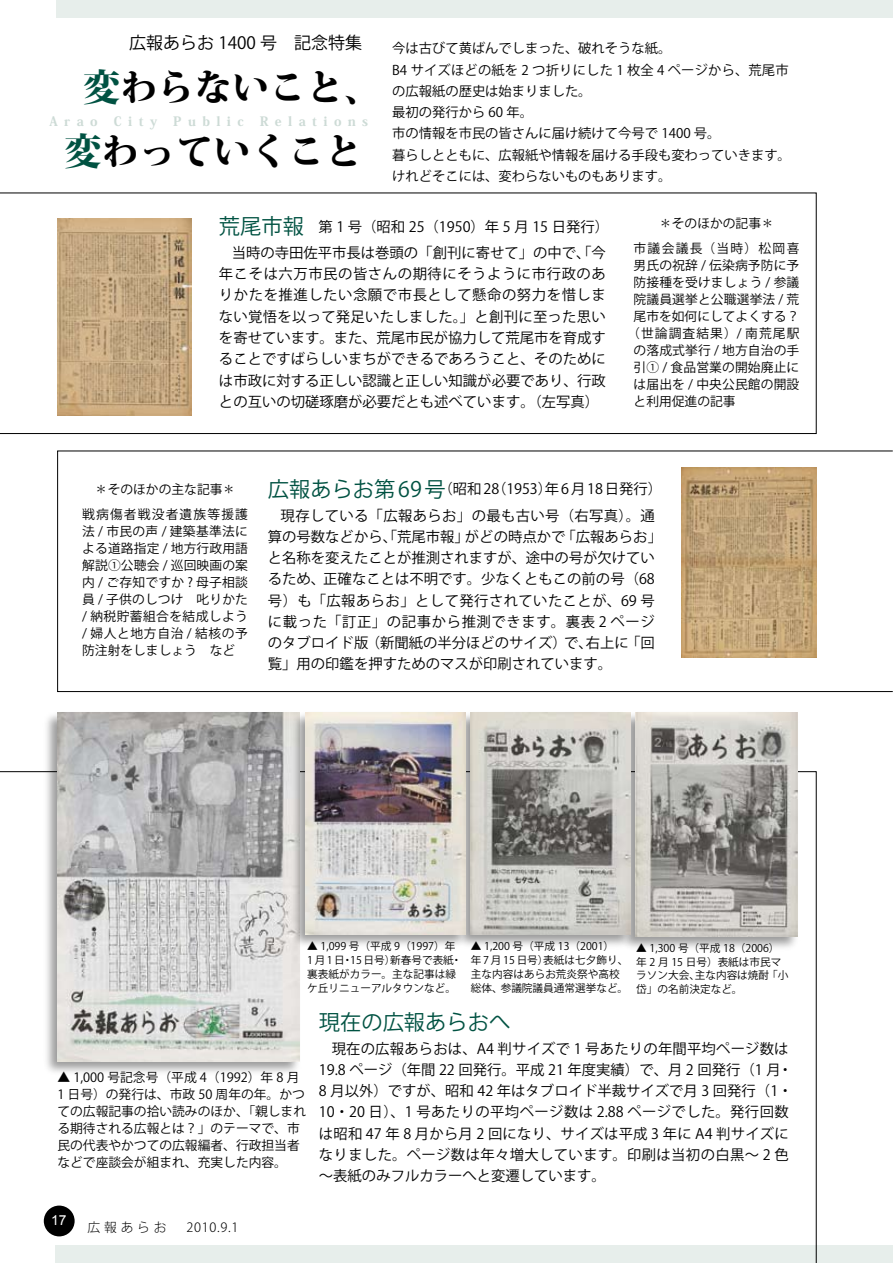
<style>
.page{position:relative;width:893px;height:1263px;background:#fff}
.page>*{position:absolute;margin:0;border:0;box-sizing:border-box;transform-origin:0 0}
.t1{font:800 37.2px/63.8px "Koz Min Pro";color:#000;text-align:center}
.t2{font:21.3px "Koz Go Pro";color:#005242}
.t3{font:16.95px "Koz Go Pro";color:#000}
.t4{font:14.4px/21.3px "Koz Go Pro";color:#000}
.t5{font:14.4px/21.3px "Koz Go Pro";letter-spacing:.025em;color:#000}
.t6{font:14.4px "Koz Go Pro";letter-spacing:.03em;color:#000}
.t7{font:14.4px "Koz Go Pro";letter-spacing:.04em;color:#000}
.t8{font:13.8px "Arial";color:#fff}
.t9{font:13.35px/21.3px "Koz Go Pro";color:#000}
.t10{font:12.75px/17px "Koz Go Pro";color:#000;text-align:justify}
.t11{font:12.75px/25.3px "Koz Go Pro";letter-spacing:.09em;color:#000;text-align:center}
.t12{font:800 12.75px "Koz Min Std";color:#cddbd6}
.t13{font:12.75px/25.3px "Koz Go Pro";letter-spacing:.1em;color:#000;text-align:center}
.t14{font:300 12.75px "Koz Go Pro";letter-spacing:.3em;color:#000}
.t15{font:12.75px "Koz Go Pro";letter-spacing:.085em;color:#000}
.t16{font:10.65px/13.8px "Koz Go Pro";color:#000}
.s1{color:#005242}
</style>
<div class="page">
<div style="left:56px;top:1245px;width:837px;height:18px;background:#e7eeeb"></div>
<div style="left:56px;top:0;width:837px;height:18px;background:#e7eeeb"></div>
<div style="left:57px;top:451px;width:836px;height:241px;border:1px solid #000"></div>
<svg style="left:0;top:193px;width:816px;height:241px"></svg>
<img style="left:57px;top:219px;width:135px;height:197px">
<img style="left:681px;top:468px;width:135px;height:189px">
<div style="left:42px;top:710px;width:259px;height:367px;background:#000;opacity:.4"></div>
<img style="left:57px;top:713px;width:242px;height:348px">
<div style="left:620px;top:710px;width:181px;height:242px;background:#000;opacity:.4"></div>
<img style="left:635px;top:713px;width:162px;height:223px">
<div style="left:455px;top:710px;width:180px;height:240px;background:#000;opacity:.4"></div>
<img style="left:471px;top:713px;width:160px;height:221px">
<div style="left:290px;top:710px;width:179px;height:240px;background:#000;opacity:.4"></div>
<img style="left:305px;top:713px;width:161px;height:221px">
<p class="t3" style="left:129px;top:32px;width:235px">広報あらお 1400 号　記念特集</p>
<h1 class="t1" style="left:65px;top:53px;width:318px"><span class="s1">変</span>わらないこと、<span class="s1">変</span>わっていくこと</h1>
<p class="t9" style="left:392px;top:38px;width:400px">今は古びて黄ばんでしまった、破れそうな紙。<br>4B サイズほどの紙を 2 つ折りにした 1 枚全 4 ページから、荒尾市の広報紙の歴史は始まりました。<br>最初の発行から 60 年。<br>市の情報を市民の皆さんに届け続けて今号で 1400 号。<br>暮らしとともに、広報紙や情報を届ける手段も変わっていきます。けれどそこには、変わらないものもあります。</p>
<p class="t4" style="left:304px;top:216px;width:307px">　第 1 号（昭和 25（1950）年 5 月 15 日発行(</p>
<p class="t12" style="left:202px;top:112px;width:9px">b</p>
<p class="t12" style="left:216px;top:112px;width:6px">l</p>
<p class="t12" style="left:288px;top:112px;width:6px">l</p>
<p class="t12" style="left:50px;top:112px;width:10px">A</p>
<p class="t12" style="left:114px;top:112px;width:10px">C</p>
<p class="t12" style="left:173px;top:112px;width:10px">P</p>
<p class="t12" style="left:260px;top:112px;width:10px">R</p>
<p class="t12" style="left:128px;top:112px;width:6px">i</p>
<p class="t12" style="left:227px;top:112px;width:6px">i</p>
<p class="t12" style="left:324px;top:112px;width:6px">i</p>
<p class="t12" style="left:139px;top:112px;width:6px">t</p>
<p class="t12" style="left:312px;top:112px;width:6px">t</p>
<p class="t12" style="left:64px;top:112px;width:7px">r</p>
<p class="t12" style="left:77px;top:112px;width:9px">a</p>
<p class="t12" style="left:90px;top:112px;width:9px">o</p>
<p class="t12" style="left:188px;top:112px;width:9px">u</p>
<p class="t12" style="left:237px;top:112px;width:8px">c</p>
<p class="t12" style="left:275px;top:112px;width:8px">e</p>
<p class="t12" style="left:299px;top:112px;width:9px">a</p>
<p class="t12" style="left:334px;top:112px;width:9px">o</p>
<p class="t12" style="left:348px;top:112px;width:9px">n</p>
<p class="t12" style="left:362px;top:112px;width:7px">s</p>
<p class="t12" style="left:150px;top:112px;width:9px">y</p>
<h2 class="t2" style="left:219px;top:213px;width:87px">荒尾市報</h2>
<p class="t4" style="left:219px;top:242px;width:388px;text-align:justify;text-indent:13px">当時の寺田佐平市長は巻頭の「創刊に寄せて」の中で、「今年こそは六万市民の皆さんの期待にそうように市行政のありかたを推進したい念願で市長として懸命の努力を惜しまない覚悟を以って発足いたしました。」と創刊に至った思いを寄せています。また、荒尾市民が協力して荒尾市を育成することですばらしいまちができるであろうこと、そのためには市政に対する正しい認識と正しい知識が必要であり、行政との互いの切磋琢磨が必要だとも述べています。（左写真(</p>
<p class="t13" style="left:634px;top:211px;width:167px">＊そのほかの記事*<br>市議会議長（当時）松岡喜</p>
<p class="t10" style="left:634px;top:258px;width:167px">男氏の祝辞 / 伝染病予防に予</p>
<p class="t10" style="left:634px;top:275px;width:167px">防接種を受けましょう / 参議</p>
<p class="t10" style="left:634px;top:292px;width:167px">院議員選挙と公職選挙法 / 荒</p>
<p class="t10" style="left:634px;top:309px;width:167px">尾市を如何にしてよくする?</p>
<p class="t15" style="left:627px;top:325px;width:174px">（世論調査結果）/ 南荒尾駅</p>
<p class="t10" style="left:634px;top:343px;width:167px">の落成式挙行 / 地方自治の手</p>
<p class="t10" style="left:634px;top:360px;width:167px">引① / 食品営業の開始廃止に</p>
<p class="t10" style="left:634px;top:377px;width:167px">は届出を / 中央公民館の開設</p>
<p class="t10" style="left:634px;top:394px;width:104px">と利用促進の記事</p>
<p class="t11" style="left:82px;top:477px;width:167px">＊そのほかの主な記事*<br>戦病傷者戦没者遺族等援護</p>
<p class="t10" style="left:82px;top:523px;width:167px">法 / 市民の声 / 建築基準法による道路指定 / 地方行政用語解説①公聴会 / 巡回映画の案内 / ご存知ですか ? 母子相談員 / 子供のしつけ　叱りかた/ 納税貯蓄組合を結成しよう/ 婦人と地方自治 / 結核の予防注射をしましょう　など</p>
<h2 class="t2" style="left:268px;top:475px;width:179px">広報あらお第69 号</h2>
<p class="t5" style="left:562px;top:505px;width:102px;text-indent:-281px">現存している「広報あらお」の最も古い号（右写真）。通「広報あらお「</p>
<p class="t4" style="left:439px;top:479px;width:225px">（昭和 （2 8 1953 年） 6 月 18 日発行(</p>
<p class="t4" style="left:465px;top:526px;width:102px">がどの時点かで</p>
<p class="t4" style="left:268px;top:526px;width:202px">算の号数などから、「荒尾市報」</p>
<p class="t4" style="left:268px;top:547px;width:388px">と名称を変えたことが推測されますが、途中の号が欠けてい</p>
<p class="t4" style="left:268px;top:569px;width:388px">るため、正確なことは不明です。少なくともこの前の号)68</p>
<p class="t6" style="left:268px;top:591px;width:389px">号）も「広報あらお」として発行されていたことが、69 号</p>
<p class="t7" style="left:268px;top:612px;width:388px">に載った「訂正」の記事から推測できます。裏表 2 ページ</p>
<p class="t4" style="left:626px;top:632px;width:30px">「回</p>
<p class="t4" style="left:268px;top:632px;width:346px">のタブロイド版<br>覧」用の印鑑を押すためのマスが印刷されています。</p>
<p class="t4" style="left:366px;top:632px;width:202px">（新聞紙の半分ほどのサイズ）</p>
<p class="t4" style="left:586px;top:632px;width:45px">右上に</p>
<p class="t4" style="left:564px;top:632px;width:30px">で、</p>
<p class="t16" style="left:451px;top:939px;width:12px;text-indent:-144px">▲ 1,099 号（平成 （9 1997）年・</p>
<p class="t16" style="left:350px;top:953px;width:47px">15日号）</p>
<p class="t16" style="left:390px;top:953px;width:65px">新春号で表紙</p>
<p class="t16" style="left:307px;top:953px;width:150px">1月1日<br>裏表紙がカラー。主な記事は緑ケ丘リニューアルタウンなど。</p>
<p class="t16" style="left:342px;top:953px;width:12px">・</p>
<p class="t16" style="left:543px;top:939px;width:87px;text-indent:-72px">▲ 1,200 号（平成 13)2001(<br>表紙は七夕飾り、</p>
<p class="t16" style="left:471px;top:953px;width:79px">年 7 月 15 日号）</p>
<p class="t16" style="left:471px;top:967px;width:150px">主な内容はあらお荒炎祭や高校</p>
<p class="t16" style="left:501px;top:981px;width:129px">参議院議員通常選挙など。</p>
<p class="t16" style="left:471px;top:981px;width:33px">総体、</p>
<p class="t16" style="left:636px;top:941px;width:145px">▲ 1,300 号（平成 18)2006(</p>
<p class="t16" style="left:636px;top:955px;width:147px">年 2 月 15 日号）表紙は市民マ</p>
<p class="t16" style="left:767px;top:969px;width:23px">「小</p>
<p class="t16" style="left:695px;top:969px;width:76px">主な内容は焼酎</p>
<p class="t16" style="left:636px;top:969px;width:108px">ラソン大会、<br>岱」の名前決定など。</p>
<p class="t10" style="left:57px;top:1069px;width:250px;text-align:left">▲ 1,000 号記念号（平成 （4 1992）年 8 月<br>1 日号）の発行は、市政 50 周年の年。かつての広報記事の拾い読みのほか、「親しまれる期待される広報とは？」のテーマで、市民の代表やかつての広報編者、行政担当者などで座談会が組まれ、充実した内容。</p>
<p class="t8" style="left:51px;top:1211px;width:16px">17</p>
<p class="t14" style="left:88px;top:1219px;width:81px">広報あらお</p>
<p class="t14" style="left:186px;top:1219px;width:54px">2010.9.1</p>
<h2 class="t2" style="left:319px;top:1008px;width:193px">現在の広報あらおへ</h2>
<p class="t4" style="left:332px;top:1038px;width:462px;text-align:right">現在の広報あらおは、A4 判サイズで 1 号あたりの年間平均ページ数は・</p>
<p class="t4" style="left:319px;top:1059px;width:475px">19.8 ページ（年間 22 回発行。平成 21 年度実績）で、月 2 回発行（1 月<br>8 月以外）ですが、昭和 42 年はタブロイド半裁サイズで月 3 回発行) ・1<br>10・20 日）、1 号あたりの平均ページ数は 2.88 ページでした。発行回数は昭和 47 年 8 月から月 2 回になり、サイズは平成 3 年に A4 判サイズになりました。ページ数は年々増大しています。印刷は当初の白黒～ 2 色～表紙のみフルカラーへと変遷しています。</p>
</div>
